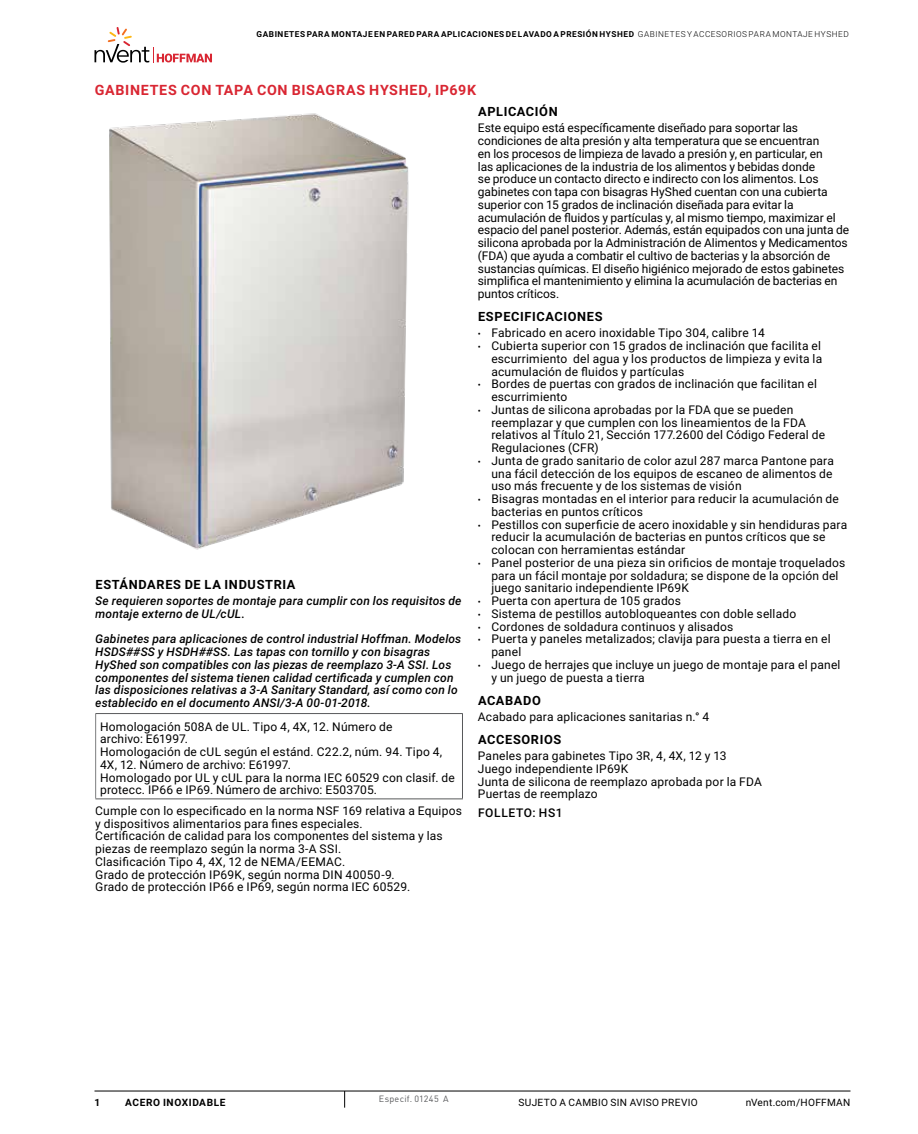
<style>
.page{position:relative;width:918px;height:1134px;background:#fff}
.page>*{position:absolute;margin:0;border:0;box-sizing:border-box;transform-origin:0 0}
.t1{font:700 14.25px "Roboto";letter-spacing:.055em;color:#d92632}
.t2{font:700 12.75px "Roboto";color:#000}
.t3{font:12px/12.8px "Roboto";letter-spacing:.015em;color:#000}
.t4{font:12px/12.8px "Roboto";letter-spacing:-.005em;color:#000}
.t5{font:italic 500 12px/12.8px "Roboto";letter-spacing:.02em;color:#000}
.t6{font:500 12px "Roboto";letter-spacing:.055em;color:#000}
.t7{font:10.2px "Roboto";letter-spacing:.03em;color:#000}
.t8{font:700 10.2px "Roboto";letter-spacing:.06em;color:#000}
.t9{font:9px "DIN Pro";letter-spacing:.03em;color:#58595b}
.t10{font:700 8.25px "Roboto";letter-spacing:.065em;color:#000}
.s1{font-weight:300}
.s2{font-size:9px}
</style>
<div class="page">
<svg style="left:95px;top:27px;width:117px;height:36px"></svg>
<hr style="left:94px;top:1091px;width:756px;height:1px;background:#000">
<svg style="left:344px;top:1091px;width:1px;height:17px"></svg>
<img style="left:109px;top:113px;width:300px;height:437px">
<hr style="left:95px;top:713px;width:368px;height:1px;background:#58595b">
<hr style="left:95px;top:799px;width:368px;height:1px;background:#58595b">
<hr style="left:462px;top:714px;width:1px;height:85px;background:#58595b">
<p class="t10" style="left:257px;top:28px;width:594px">GABINETES PARA MONTAJE EN PARED PARA APLICACIONES DE LAVADO A PRESIÓN HYSH ED <span class="s1">GABINETES Y ACCESORIOS PARA MONTAJE HYSH ED</span></p>
<p class="t1" style="left:95px;top:79px;width:21px">GABINETES</p>
<p class="t1" style="left:181px;top:79px;width:11px">CON</p>
<p class="t1" style="left:216px;top:79px;width:11px">TAPA</p>
<p class="t1" style="left:257px;top:79px;width:11px">CON</p>
<p class="t1" style="left:292px;top:79px;width:10px">BISA</p>
<p class="t1" style="left:326px;top:79px;width:21px">GRAS</p>
<p class="t1" style="left:369px;top:79px;width:108px">HYSHED, IP69K</p>
<p class="t2" style="left:95px;top:576px;width:9px">EST</p>
<p class="t2" style="left:120px;top:576px;width:19px">ÁNDARES</p>
<p class="t2" style="left:185px;top:576px;width:48px">DELAIND</p>
<p class="t2" style="left:248px;top:576px;width:18px">USTRIA</p>
<p class="t5" style="left:95px;top:594px;width:368px">Se requieren soportes de montaje para cumplir con los requisitos de montaje externo de UL/cUL.</p>
<p class="t5" style="left:95px;top:632px;width:368px">Gabinetes para aplicaciones de control industrial Hoffman. Modelos HSDS##SS y HSDH##SS. Las tapas con tornillo y con bisagras HyShed son compatibles con las piezas de reemplazo 3-A SSI. Los componentes del sistema tienen calidad certificada y cumplen con las disposiciones relativas a 3-A Sanitary Standard, así como con lo establecido en el documento ANSI/3-A 00-01-2018.</p>
<p class="t3" style="left:100px;top:720px;width:356px">Homologación 508A de UL. Tipo 4, 4X, 12. Número de<br>archivo: E61997.<br>Homologación de cUL según el estánd. C22.2, núm. 94. Tipo 4, 4X, 12. Número de archivo: E61997.<br>Homologado por UL y cUL para la norma IEC 60529 con clasif. de protecc. IP66 e IP69. Número de archivo: E503705.</p>
<p class="t3" style="left:95px;top:804px;width:368px">Cumple con lo especificado en la norma NSF 169 relativa a Equipos y dispositivos alimentarios para fines especiales.<br>Certificación de calidad para los componentes del sistema y las piezas de reemplazo según la norma 3-A SSI.<br>Clasificación Tipo 4, 4X, 12 de NEMA/EEMAC.<br>Grado de protección IP69K, según norma DIN 40050-9.<br>Grado de protección IP66 e IP69, según norma IEC 60529.</p>
<p class="t2" style="left:478px;top:103px;width:9px">APLICACIÓN</p>
<p class="t4" style="left:478px;top:121px;width:373px">Este equipo está específicamente diseñado para soportar las condiciones de alta presión y alta temperatura que se encuentran<br>en los procesos de limpieza de lavado a presión y, en particular, en<br>las aplicaciones de la industria de los alimentos y bebidas donde<br>se produce un contacto directo e indirecto con los alimentos. Los gabinetes con tapa con bisagras HyShed cuentan con una cubierta superior con 15 grados de inclinación diseñada para evitar la acumulación de fluidos y partículas y, al mismo tiempo, maximizar el espacio del panel posterior. Además, están equipados con una junta de silicona aprobada por la Administración de Alimentos y Medicamentos (FDA) que ayuda a combatir el cultivo de bacterias y la absorción de sustancias químicas. El diseño higiénico mejorado de estos gabinetes simplifica el mantenimiento y elimina la acumulación de bacterias en puntos críticos.</p>
<p class="t2" style="left:478px;top:308px;width:9px">ESPECI</p>
<p class="t2" style="left:525px;top:308px;width:17px">FICACIONES</p>
<p class="t3" style="left:478px;top:326px;width:289px"><span class="s2">•</span> Fabricado en acero inoxidable Tipo 304, calibre 14</p>
<p class="t3" style="left:491px;top:339px;width:332px;text-align:justify;text-indent:-14px"><span class="s2">•</span> Cubierta superior con 15 grados de inclinación que facilita el escurrimiento del agua y los productos de limpieza y evita la acumulación de fluidos y partículas</p>
<p class="t3" style="left:491px;top:377px;width:327px;text-indent:-14px"><span class="s2">•</span> Bordes de puertas con grados de inclinación que facilitan el escurrimiento</p>
<p class="t3" style="left:491px;top:403px;width:335px;text-indent:-14px"><span class="s2">•</span> Juntas de silicona aprobadas por la FDA que se pueden reemplazar y que cumplen con los lineamientos de la FDA relativos al Título 21, Sección 177.2600 del Código Federal de Regulaciones (CFR)</p>
<p class="t3" style="left:491px;top:454px;width:344px;text-indent:-14px"><span class="s2">•</span> Junta de grado sanitario de color azul 287 marca Pantone para una fácil detección de los equipos de escaneo de alimentos de uso más frecuente y de los sistemas de visión</p>
<p class="t3" style="left:491px;top:492px;width:349px;text-indent:-14px"><span class="s2">•</span> Bisagras montadas en el interior para reducir la acumulación de bacterias en puntos críticos</p>
<p class="t3" style="left:491px;top:517px;width:357px;text-indent:-14px"><span class="s2">•</span> Pestillos con superficie de acero inoxidable y sin hendiduras para reducir la acumulación de bacterias en puntos críticos que se colocan con herramientas estándar</p>
<p class="t3" style="left:491px;top:556px;width:355px;text-indent:-14px"><span class="s2">•</span> Panel posterior de una pieza sin orificios de montaje troquelados para un fácil montaje por soldadura; se dispone de la opción del juego sanitario independiente IP69K</p>
<p class="t3" style="left:478px;top:594px;width:205px"><span class="s2">•</span> Puerta con apertura de 105 grados</p>
<p class="t3" style="left:478px;top:607px;width:320px"><span class="s2">•</span> Sistema de pestillos autobloqueantes con doble sellado</p>
<p class="t3" style="left:478px;top:619px;width:257px"><span class="s2">•</span> Cordones de soldadura continuos y alisados</p>
<p class="t3" style="left:491px;top:632px;width:341px;text-indent:-14px"><span class="s2">•</span> Puerta y paneles metalizados; clavija para puesta a tierra en el panel</p>
<p class="t3" style="left:491px;top:658px;width:351px;text-indent:-14px"><span class="s2">•</span> Juego de herrajes que incluye un juego de montaje para el panel y un juego de puesta a tierra</p>
<p class="t2" style="left:478px;top:691px;width:10px">ACABADO</p>
<p class="t3" style="left:478px;top:710px;width:233px">Acabado para aplicaciones sanitarias n.° 4</p>
<p class="t2" style="left:478px;top:731px;width:10px">ACCESORIOS</p>
<p class="t3" style="left:478px;top:749px;width:285px">Paneles para gabinetes Tipo 3R, 4, 4X, 12 y 13<br>Juego independiente IP69K<br>Junta de silicona de reemplazo aprobada por la FDA Puertas de reemplazo</p>
<p class="t6" style="left:478px;top:804px;width:86px">FOLLETO: HS1</p>
<p class="t8" style="left:94px;top:1095px;width:7px">1</p>
<p class="t8" style="left:125px;top:1095px;width:102px">ACERO INOXIDABLE</p>
<p class="t9" style="left:379px;top:1092px;width:71px">Especif. 01245 A</p>
<p class="t7" style="left:518px;top:1095px;width:181px">SUJETO A CAMBIO SIN AVISO PREVIO</p>
<p class="t7" style="left:746px;top:1095px;width:106px">nVent.com/HOFFMAN</p>
</div>
